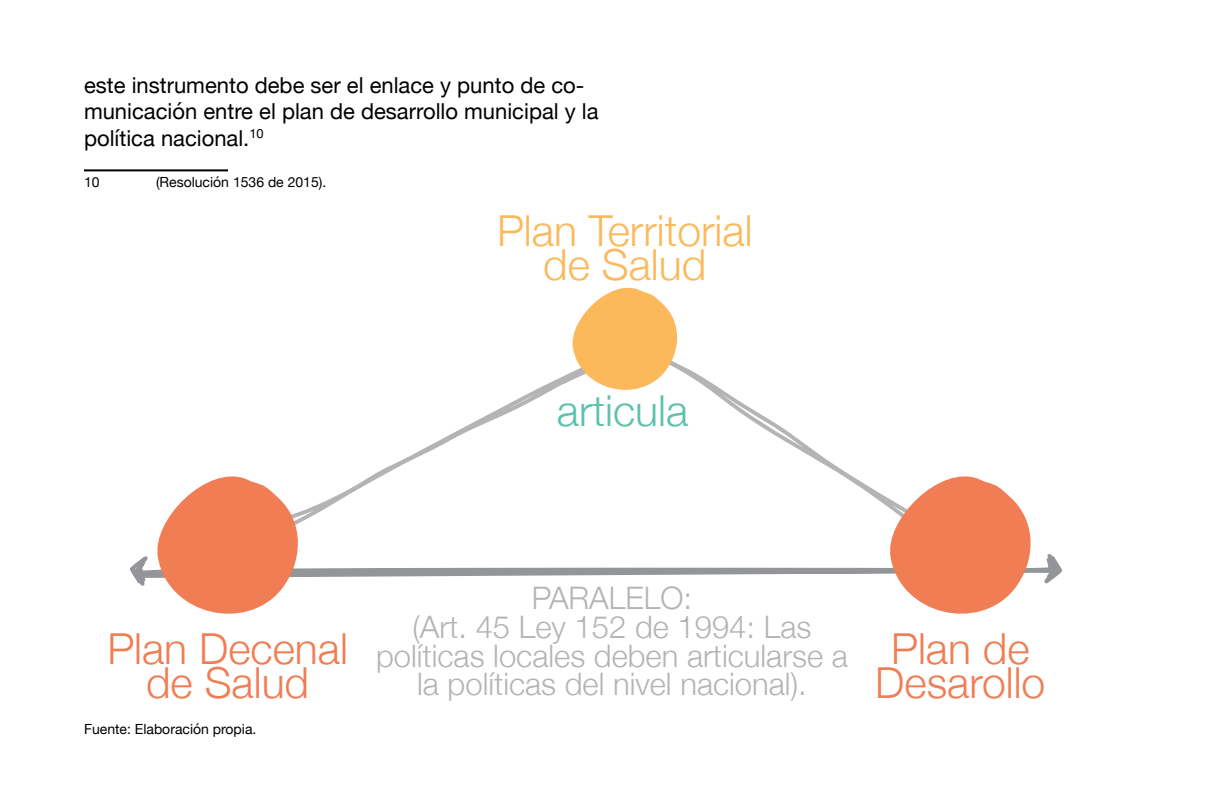
<style>
.page{position:relative;width:1224px;height:792px;background:#fff}
.page>*{position:absolute;margin:0;border:0;box-sizing:border-box;transform-origin:0 0}
.t1{font:300 42.8px/34.4px "Helvetica Neue";color:#f07d54;text-align:center}
.t2{font:300 42.8px/34.4px "Helvetica Neue";color:#fcb95b;text-align:center}
.t3{font:300 42.8px "Helvetica Neue";color:#5cc2ab}
.t4{font:300 31px/28.6px "Helvetica Neue";color:#b4b4b5;text-align:center}
.t5{font:22px/26.4px "Helvetica Neue";color:#000}
.t6{font:14px "Helvetica Neue";color:#000}
</style>
<div class="page">
<hr style="left:84px;top:169px;width:144px;height:2px;background:#000">
<svg style="left:394px;top:366px;width:439px;height:98px"></svg>
<svg style="left:130px;top:464px;width:932px;height:150px"></svg>
<svg style="left:568px;top:287px;width:114px;height:117px"></svg>
<p class="t5" style="left:84px;top:73px;width:516px">este instrumento debe ser el enlace y punto de co&shy;municación entre el plan de desarrollo municipal y la política nacional.<sup>10</sup></p>
<p class="t6" style="left:84px;top:172px;width:17px">10</p>
<p class="t6" style="left:156px;top:172px;width:172px">(Resolución 1536 de 2015).</p>
<h1 class="t2" style="left:497px;top:210px;width:257px">Plan Territorial de Salud</h1>
<h1 class="t3" style="left:557px;top:376px;width:133px">articula</h1>
<h2 class="t4" style="left:376px;top:582px;width:473px">PARALELO:<br>(Art. 45 Ley 152 de 1994: Las políticas locales deben articularse a la políticas del nivel nacional).</h2>
<h1 class="t1" style="left:107px;top:628px;width:242px">Plan Decenal de Salud</h1>
<h1 class="t1" style="left:875px;top:628px;width:172px">Plan de<br>Desarollo</h1>
<p class="t6" style="left:84px;top:719px;width:174px">Fuente: Elaboración propia.</p>
</div>
